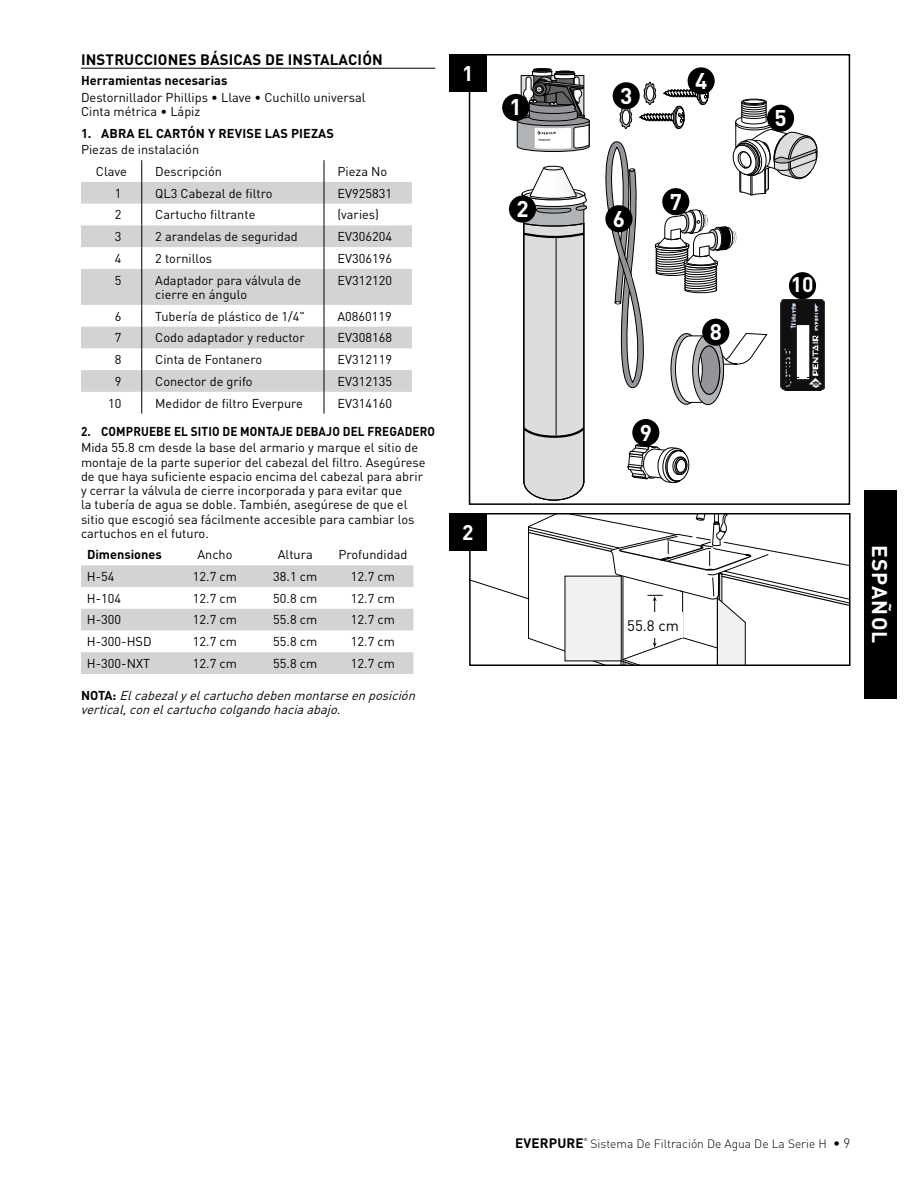
<style>
.page{position:relative;width:918px;height:1188px;background:#fff}
.page>*{position:absolute;margin:0;border:0;box-sizing:border-box;transform-origin:0 0}
.t1{font:700 22.5px "DIN Pro";color:#fff}
.t2{font:700 21px "DIN Pro";letter-spacing:.06em;color:#fff}
.t3{font:700 15px "DIN Pro";letter-spacing:.01em;color:#000}
.t4{font:15px "DIN Pro";color:#000}
.t5{font:700 13.5px "DIN Pro";letter-spacing:.01em;color:#000}
.t6{font:12.75px/14.2px "DIN Pro";color:#000}
.t7{font:italic 12.75px/14.2px "DIN Pro";color:#000}
.t8{font:700 12.75px "DIN Pro";letter-spacing:.01em;color:#000}
.t9{font:700 12.75px "DIN Pro";letter-spacing:.01em;color:#000;scale:.92 1}
.t10{font:300 12px "DIN Pro";color:#000}
.t11{font:4.35px "DIN Pro";color:#000}
.s1{font-weight:700;font-style:normal}
.s2{font-weight:400;font-size:13.5px}
.s3{font-size:13.5px}
</style>
<div class="page">
<div style="left:864px;top:490px;width:32px;height:208px;background:#000"></div>
<svg style="left:472px;top:516px;width:375px;height:147px"></svg>
<div style="left:469px;top:513px;width:381px;height:153px;border:2px solid #000"></div>
<div style="left:449px;top:513px;width:38px;height:38px;background:#000"></div>
<hr style="left:81px;top:68px;width:354px;height:1px;background:#000">
<svg style="left:81px;top:182px;width:331px;height:210px;fill:#d1d3d4"></svg>
<svg style="left:141px;top:160px;width:1px;height:109px"></svg>
<svg style="left:324px;top:160px;width:1px;height:109px"></svg>
<hr style="left:141px;top:269px;width:1px;height:36px;background:#000">
<hr style="left:324px;top:269px;width:1px;height:36px;background:#000">
<svg style="left:141px;top:305px;width:1px;height:109px"></svg>
<svg style="left:324px;top:305px;width:1px;height:109px"></svg>
<svg style="left:81px;top:565px;width:332px;height:109px"></svg>
<svg style="left:520px;top:167px;width:67px;height:334px"></svg>
<div style="left:544px;top:166px;width:19px;height:4px;border:1px solid #000;border-radius:50%"></div>
<svg style="left:627px;top:444px;width:63px;height:40px"></svg>
<img style="left:818px;top:299px;width:7px;height:92px">
<svg style="left:517px;top:68px;width:73px;height:84px"></svg>
<svg style="left:605px;top:82px;width:213px;height:323px"></svg>
<div style="left:469px;top:54px;width:381px;height:451px;border:2px solid #000"></div>
<div style="left:449px;top:54px;width:38px;height:38px;background:#000"></div>
<div style="left:502px;top:94px;width:27px;height:27px;background:#000;border-radius:50%"></div>
<div style="left:509px;top:196px;width:27px;height:27px;background:#000;border-radius:50%"></div>
<div style="left:613px;top:82px;width:27px;height:27px;background:#000;border-radius:50%"></div>
<div style="left:767px;top:105px;width:27px;height:27px;background:#000;border-radius:50%"></div>
<div style="left:605px;top:205px;width:27px;height:27px;background:#000;border-radius:50%"></div>
<div style="left:662px;top:188px;width:27px;height:27px;background:#000;border-radius:50%"></div>
<div style="left:702px;top:319px;width:27px;height:27px;background:#000;border-radius:50%"></div>
<div style="left:632px;top:419px;width:27px;height:27px;background:#000;border-radius:50%"></div>
<div style="left:789px;top:272px;width:27px;height:27px;background:#000;border-radius:50%"></div>
<div style="left:688px;top:67px;width:27px;height:27px;background:#000;border-radius:50%"></div>
<div style="left:624px;top:612px;width:58px;height:26px;background:#fff"></div>
<p class="t3" style="left:81px;top:47px;width:303px">INSTRUCCIONES BÁSICAS DE INSTALACIÓN</p>
<p class="t8" style="left:81px;top:70px;width:148px">Herramientas necesarias</p>
<p class="t6" style="left:81px;top:89px;width:286px">Destornillador Phillips • Llave • Cuchillo universal<br>Cinta métrica • Lápiz</p>
<p class="t8" style="left:81px;top:122px;width:254px">1. ABRA EL CARTÓN Y REVISE LAS PIEZAS</p>
<p class="t6" style="left:96px;top:137px;width:105px;line-height:21.8px;text-indent:-15px">Piezas de instalación<br>Clave</p>
<p class="t6" style="left:155px;top:163px;width:68px">Descripción</p>
<p class="t6" style="left:337px;top:163px;width:51px">Pieza No</p>
<p class="t6" style="left:115px;top:185px;width:8px">1</p>
<p class="t6" style="left:155px;top:185px;width:119px">QL3 Cabezal de filtro</p>
<p class="t6" style="left:337px;top:185px;width:56px">EV925831</p>
<p class="t6" style="left:115px;top:206px;width:8px">2</p>
<p class="t6" style="left:155px;top:206px;width:102px">Cartucho filtrante</p>
<p class="t6" style="left:337px;top:206px;width:43px">(varies)</p>
<p class="t6" style="left:115px;top:228px;width:8px">3</p>
<p class="t6" style="left:155px;top:228px;width:144px">2 arandelas de seguridad</p>
<p class="t6" style="left:337px;top:228px;width:56px">EV306204</p>
<p class="t6" style="left:115px;top:250px;width:8px">4</p>
<p class="t6" style="left:155px;top:250px;width:58px">2 tornillos</p>
<p class="t6" style="left:337px;top:250px;width:56px">EV306196</p>
<p class="t6" style="left:115px;top:272px;width:8px">5</p>
<p class="t6" style="left:155px;top:272px;width:148px">Adaptador para válvula de cierre en ángulo</p>
<p class="t6" style="left:337px;top:272px;width:56px">EV312120</p>
<p class="t6" style="left:115px;top:308px;width:8px">6</p>
<p class="t6" style="left:155px;top:308px;width:151px">Tubería de plástico de 1/4"</p>
<p class="t6" style="left:337px;top:308px;width:56px">A0860119</p>
<p class="t6" style="left:115px;top:329px;width:8px">7</p>
<p class="t6" style="left:155px;top:329px;width:151px">Codo adaptador y reductor</p>
<p class="t6" style="left:337px;top:329px;width:56px">EV308168</p>
<p class="t6" style="left:115px;top:351px;width:8px">8</p>
<p class="t6" style="left:155px;top:351px;width:108px">Cinta de Fontanero</p>
<p class="t6" style="left:337px;top:351px;width:56px">EV312119</p>
<p class="t6" style="left:115px;top:373px;width:8px">9</p>
<p class="t6" style="left:155px;top:373px;width:99px">Conector de grifo</p>
<p class="t6" style="left:337px;top:373px;width:56px">EV312135</p>
<p class="t6" style="left:108px;top:395px;width:15px">10</p>
<p class="t6" style="left:155px;top:395px;width:149px">Medidor de filtro Everpure</p>
<p class="t6" style="left:337px;top:395px;width:56px">EV314160</p>
<p class="t9" style="left:81px;top:420px;width:386px">2. COMPRUEBE EL SITIO DE MONTAJE DEBAJO DEL FREGADERO</p>
<p class="t6" style="left:81px;top:439px;width:346px">Mida 55.8 cm desde la base del armario y marque el sitio de montaje de la parte superior del cabezal del filtro. Asegúrese de que haya suficiente espacio encima del cabezal para abrir y cerrar la válvula de cierre incorporada y para evitar que<br>la tubería de agua se doble. También, asegúrese de que el sitio que escogió sea fácilmente accesible para cambiar los cartuchos en el futuro.</p>
<p class="t8" style="left:87px;top:544px;width:76px">Dimensiones</p>
<p class="t6" style="left:197px;top:546px;width:37px">Ancho</p>
<p class="t6" style="left:278px;top:546px;width:36px">Altura</p>
<p class="t6" style="left:338px;top:546px;width:70px">Profundidad</p>
<p class="t6" style="left:87px;top:568px;width:29px">H-54</p>
<p class="t6" style="left:193px;top:568px;width:46px">12.7 cm</p>
<p class="t6" style="left:273px;top:568px;width:46px">38.1 cm</p>
<p class="t6" style="left:351px;top:568px;width:46px">12.7 cm</p>
<p class="t6" style="left:87px;top:590px;width:36px">H-104</p>
<p class="t6" style="left:193px;top:590px;width:46px">12.7 cm</p>
<p class="t6" style="left:273px;top:590px;width:46px">50.8 cm</p>
<p class="t6" style="left:351px;top:590px;width:46px">12.7 cm</p>
<p class="t6" style="left:87px;top:612px;width:36px">H-300</p>
<p class="t6" style="left:193px;top:612px;width:46px">12.7 cm</p>
<p class="t6" style="left:273px;top:612px;width:46px">55.8 cm</p>
<p class="t6" style="left:351px;top:612px;width:46px">12.7 cm</p>
<p class="t6" style="left:87px;top:633px;width:66px">H-300-HSD</p>
<p class="t6" style="left:193px;top:633px;width:46px">12.7 cm</p>
<p class="t6" style="left:273px;top:633px;width:46px">55.8 cm</p>
<p class="t6" style="left:351px;top:633px;width:46px">12.7 cm</p>
<p class="t6" style="left:87px;top:655px;width:65px">H-300-NXT</p>
<p class="t6" style="left:193px;top:655px;width:46px">12.7 cm</p>
<p class="t6" style="left:273px;top:655px;width:46px">55.8 cm</p>
<p class="t6" style="left:351px;top:655px;width:46px">12.7 cm</p>
<p class="t7" style="left:81px;top:687px;width:340px"><span class="s1">N O TA :</span> Elcabezalyelcartuchodebenmontarseenposición vertical,conelcartuchocolgandohaciaabajo.</p>
<h2 class="t2" style="left:462px;top:56px;width:13px">1</h2>
<h2 class="t2" style="left:462px;top:515px;width:13px">2</h2>
<h1 class="t1" style="left:510px;top:89px;width:14px">1</h1>
<h1 class="t1" style="left:516px;top:190px;width:14px">2</h1>
<h1 class="t1" style="left:620px;top:77px;width:14px">3</h1>
<h1 class="t1" style="left:613px;top:200px;width:14px">6</h1>
<h1 class="t1" style="left:695px;top:62px;width:14px">4</h1>
<h1 class="t1" style="left:670px;top:183px;width:14px">7</h1>
<h1 class="t1" style="left:640px;top:414px;width:14px">9</h1>
<h1 class="t1" style="left:710px;top:313px;width:14px">8</h1>
<h1 class="t1" style="left:774px;top:99px;width:14px">5</h1>
<h2 class="t2" style="left:791px;top:267px;width:24px">10</h2>
<p class="t4" style="left:627px;top:613px;width:53px">55.8 cm</p>
<h2 class="t2" style="left:897px;top:545px;width:100px;rotate:90deg">ESPAÑOL</h2>
<p class="t5" style="left:515px;top:1132px;width:70px">EVERPURE</p>
<p class="t11" style="left:584px;top:1136px;width:5px">®</p>
<p class="t10" style="left:591px;top:1134px;width:261px">Sistema De Filtración De Agua De La Serie H <span class="s2">•</span> <span class="s3">9</span></p>
</div>
